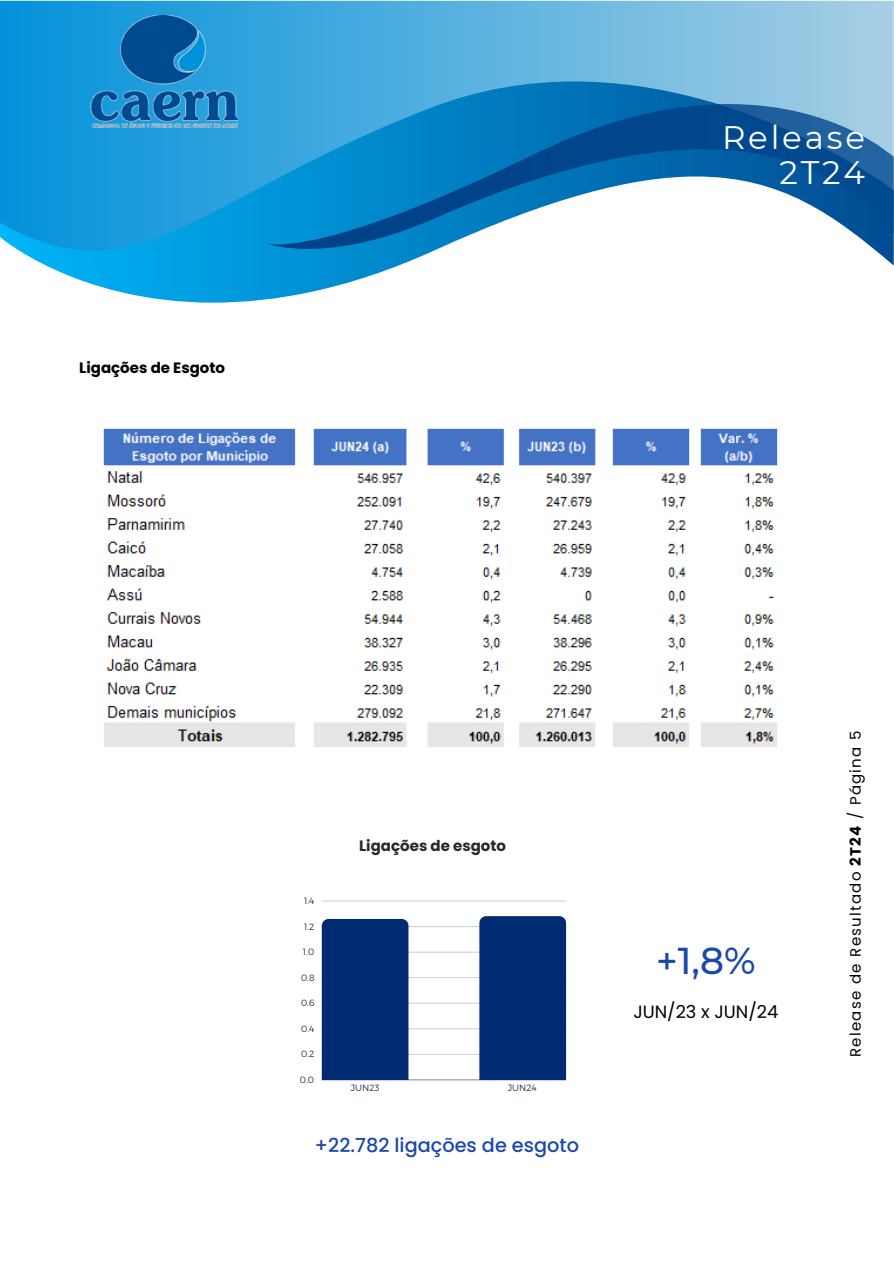
<style>
.page{position:relative;width:894px;height:1264px;background:#fff}
.page>*{position:absolute;margin:0;border:0;box-sizing:border-box;transform-origin:0 0}
.t1{font:500 37.35px "Montserrat";color:#1b48ab}
.t2{font:32.55px/34.8px "Montserrat";letter-spacing:.085em;color:#fff;text-align:right}
.t3{font:500 19.35px "Poppins";color:#1b48ab}
.t4{font:17.85px "Poppins";color:#000}
.t5{font:15px "Poppins";letter-spacing:.085em;color:#000}
.t6{font:700 15px "Poppins";color:#000}
.t7{font:700 15px "Poppins";color:#292929}
.t8{font:300 9.15px "Montserrat";color:#27324a}
.s1{font-weight:700}
</style>
<div class="page">
<svg style="left:0;top:1px;width:893px;height:80px;background:#5db3df"></svg>
<svg style="left:0;top:81px;width:893px;height:221px"></svg>
<svg style="left:261px;top:104px;width:632px;height:145px"></svg>
<img style="left:89px;top:16px;width:149px;height:111px">
<img style="left:103px;top:428px;width:675px;height:319px">
<hr style="left:322px;top:1079px;width:244px;height:1px;background:#27324a;opacity:.6">
<hr style="left:322px;top:1053px;width:244px;height:1px;background:#f5f6f7">
<hr style="left:322px;top:1028px;width:244px;height:1px;background:#d8dade">
<hr style="left:322px;top:1002px;width:244px;height:1px;background:#f0f1f2">
<hr style="left:322px;top:977px;width:244px;height:1px;background:#d3d6da">
<hr style="left:322px;top:951px;width:244px;height:1px;background:#ecedef">
<hr style="left:322px;top:926px;width:244px;height:1px;background:#ced1d6">
<hr style="left:322px;top:900px;width:244px;height:1px;background:#e8e9eb">
<div style="left:322px;top:918px;width:86px;height:161px;background:#002b72"></div>
<div style="left:479px;top:916px;width:87px;height:163px;background:#002b72"></div>
<p class="t6" style="left:79px;top:357px;width:147px">Ligações de Esgoto</p>
<p class="t2" style="left:721px;top:120px;width:144px">Release<br>2T24</p>
<p class="t8" style="left:304px;top:895px;width:12px">1.4</p>
<p class="t8" style="left:304px;top:920px;width:12px">1.2</p>
<p class="t8" style="left:303px;top:946px;width:13px">1.0</p>
<p class="t8" style="left:301px;top:971px;width:15px">0.8</p>
<p class="t8" style="left:301px;top:997px;width:15px">0.6</p>
<p class="t8" style="left:301px;top:1022px;width:15px">0.4</p>
<p class="t8" style="left:301px;top:1048px;width:15px">0.2</p>
<p class="t8" style="left:300px;top:1073px;width:16px">0.0</p>
<h2 class="t7" style="left:359px;top:835px;width:148px">Ligações de esgoto</h2>
<p class="t8" style="left:351px;top:1082px;width:30px">JUN23</p>
<p class="t8" style="left:507px;top:1082px;width:31px">JUN24</p>
<h5 class="t3" style="left:314px;top:1131px;width:266px">+22.782 ligações de esgoto</h5>
<p class="t1" style="left:656px;top:938px;width:101px">+1,8%</p>
<h5 class="t4" style="left:633px;top:999px;width:146px">JUN/23 x JUN/24</h5>
<p class="t5" style="left:844px;top:1057px;width:328px;rotate:-90deg">Release de Resultado <span class="s1">2T24</span> / Página 5</p>
</div>
